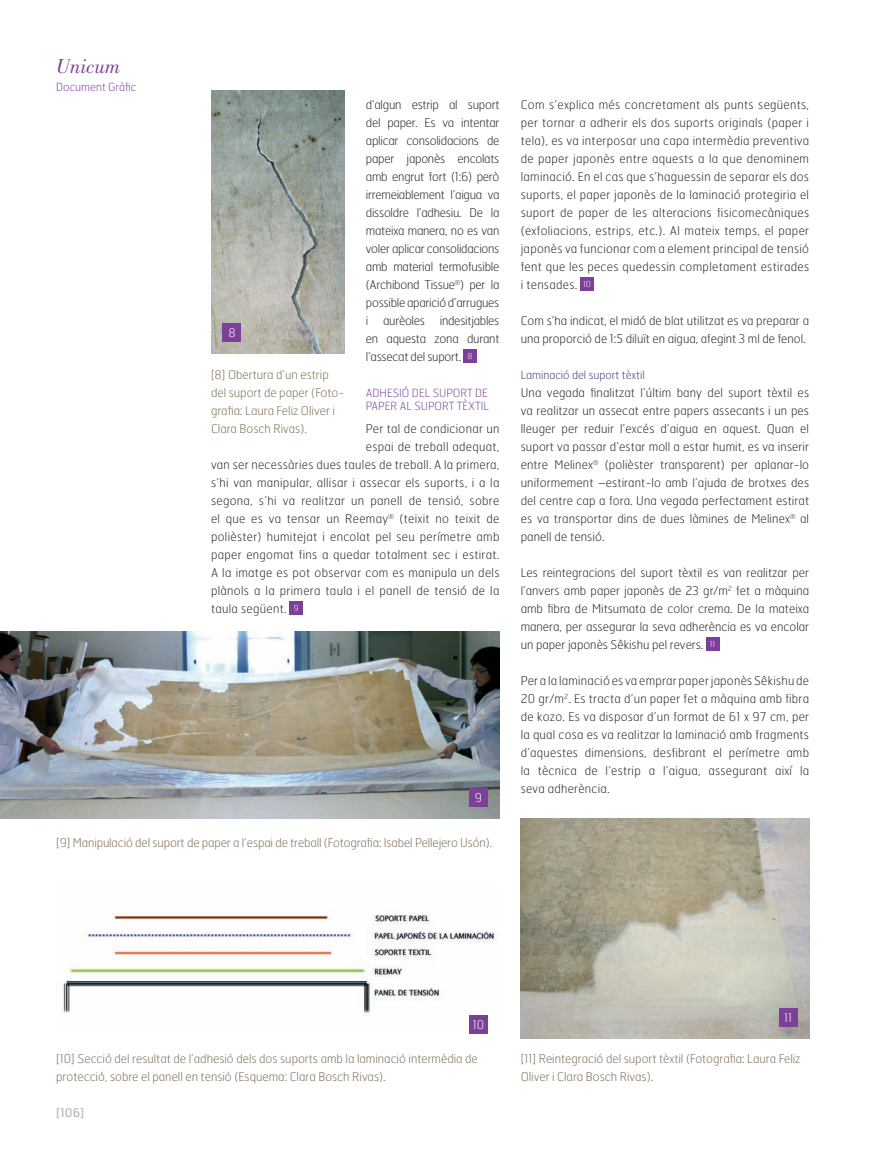
<style>
.page{position:relative;width:894px;height:1149px;background:#fff}
.page>*{position:absolute;margin:0;border:0;box-sizing:border-box;transform-origin:0 0}
.t1{font:italic 21px "Bodoni Std";color:#7c4099}
.Txt_CAT{font:100 12px/18px "Hermes";letter-spacing:.01em;color:#231f20;text-align:justify}
.Pie_de_foto{font:100 12px/18px "Hermes";color:#7c6954}
.Detalle_foto{font:100 12px "Hermes";color:#fff}
.t2{font:12px "Hermes";color:#bcbdc0}
.seccion{font:100 11.25px/13.5px "Hermes";color:#7c4099}
.seccion-2{font:100 11.25px "Hermes";color:#363b74}
.t3{font:100 8.25px "Hermes";color:#fff}
</style>
<div class="page">
<div style="left:580px;top:277px;width:13px;height:13px;background:#7c4099"></div>
<div style="left:706px;top:637px;width:13px;height:13px;background:#7c4099"></div>
<div style="left:463px;top:349px;width:13px;height:13px;background:#7c4099"></div>
<img style="left:520px;top:818px;width:289px;height:220px">
<img style="left:211px;top:91px;width:133px;height:262px">
<img style="left:0;top:631px;width:499px;height:188px">
<img style="left:63px;top:914px;width:433px;height:102px">
<div style="left:223px;top:323px;width:18px;height:18px;background:#7c4099"></div>
<div style="left:290px;top:601px;width:13px;height:13px;background:#7c4099"></div>
<div style="left:469px;top:789px;width:19px;height:18px;background:#7c4099"></div>
<div style="left:469px;top:1015px;width:19px;height:18px;background:#7c4099"></div>
<div style="left:779px;top:1008px;width:18px;height:19px;background:#7c4099"></div>
<h1 class="t1" style="left:56px;top:54px;width:66px">Unicum</h1>
<p class="seccion" style="left:56px;top:80px;width:82px">Document Gràfic</p>
<p class="Detalle_foto" style="left:228px;top:325px;width:9px">8</p>
<p class="Pie_de_foto" style="left:211px;top:365px;width:135px">[8] Obertura d’un estrip del suport de paper (Foto&shy;grafia: Laura Feliz Oliver i<br>Clara Bosch Rivas).</p>
<p class="Txt_CAT" style="left:366px;top:95px;width:135px">d’algun estrip al suport del paper. Es va intentar aplicar consolidacions de paper japonès encolats amb engrut fort (1:6) però irremeiablement l’aigua va dissoldre l’adhesiu. De la mateixa manera, no es van voler aplicar consolidacions amb material termofusible (Archibond Tissue<sup>®</sup>) per la possible aparició d’arrugues i aurèoles indesitjables en aquesta zona durant l’assecat del suport.</p>
<p class="t3" style="left:467px;top:351px;width:6px">8</p>
<p class="seccion" style="left:366px;top:386px;width:124px">ADHESIÓ DEL SUPORT DE<br>PAPER AL SUPORT TÈXTIL</p>
<p class="Txt_CAT" style="left:366px;top:419px;width:135px">Per tal de condicionar un espai de treball adequat,</p>
<p class="Txt_CAT" style="left:211px;top:455px;width:290px">van ser necessàries dues taules de treball. A la primera, s’hi van manipular, allisar i assecar els suports, i a la segona, s’hi va realitzar un panell de tensió, sobre el que es va tensar un Reemay<sup>®</sup> (teixit no teixit de polièster) humitejat i encolat pel seu perímetre amb paper engomat fins a quedar totalment sec i estirat.<br>A la imatge es pot observar com es manipula un dels plànols a la primera taula i el panell de tensió de la taula següent.</p>
<p class="t3" style="left:294px;top:603px;width:7px">9</p>
<p class="Detalle_foto" style="left:475px;top:790px;width:9px">9</p>
<p class="Pie_de_foto" style="left:56px;top:833px;width:437px">[9] Manipulació del suport de paper a l’espai de treball (Fotografia: Isabel Pellejero Usón).</p>
<p class="Txt_CAT" style="left:520px;top:95px;width:290px">Com s’explica més concretament als punts següents, per tornar a adherir els dos suports originals (paper i tela), es va interposar una capa intermèdia preventiva de paper japonès entre aquests a la que denominem laminació. En el cas que s’haguessin de separar els dos suports, el paper japonès de la laminació protegiria el suport de paper de les alteracions fisicomecàniques (exfoliacions, estrips, etc.). Al mateix temps, el paper japonès va funcionar com a element principal de tensió fent que les peces quedessin completament estirades i tensades.</p>
<p class="t3" style="left:583px;top:279px;width:9px">10</p>
<p class="Txt_CAT" style="left:520px;top:311px;width:290px">Com s’ha indicat, el midó de blat utilitzat es va preparar a una proporció de 1:5 diluït en aigua, afegint 3 ml de fenol.</p>
<p class="seccion-2" style="left:520px;top:368px;width:125px">Laminació del suport tèxtil</p>
<p class="Txt_CAT" style="left:520px;top:383px;width:290px">Una vegada finalitzat l’últim bany del suport tèxtil es va realitzar un assecat entre papers assecants i un pes lleuger per reduir l’excés d’aigua en aquest. Quan el suport va passar d’estar moll a estar humit, es va inserir entre Melinex<sup>®</sup> (polièster transparent) per aplanar-lo uniformement –estirant-lo amb l’ajuda de brotxes des del centre cap a fora. Una vegada perfectament estirat es va transportar dins de dues làmines de Melinex<sup>®</sup> al panell de tensió.</p>
<p class="Txt_CAT" style="left:520px;top:563px;width:290px">Les reintegracions del suport tèxtil es van realitzar per l’anvers amb paper japonès de 23 gr/m<sup>2</sup> fet a màquina amb fibra de Mitsumata de color crema. De la mateixa manera, per assegurar la seva adherència es va encolar un paper japonès Sêkishu pel revers.</p>
<p class="t3" style="left:710px;top:639px;width:7px">11</p>
<p class="Txt_CAT" style="left:520px;top:671px;width:290px">Per a la laminació es va emprar paper japonès Sêkishu de 20 gr/m<sup>2</sup>. Es tracta d’un paper fet a màquina amb fibra de kozo. Es va disposar d’un format de 61 x 97 cm, per la qual cosa es va realitzar la laminació amb fragments d’aquestes dimensions, desfibrant el perímetre amb la tècnica de l’estrip a l’aigua, assegurant així la seva adherència.</p>
<p class="Detalle_foto" style="left:473px;top:1017px;width:13px">10</p>
<p class="Detalle_foto" style="left:784px;top:1010px;width:10px">11</p>
<p class="Pie_de_foto" style="left:56px;top:1049px;width:423px">[10] Secció del resultat de l’adhesió dels dos suports amb la laminació intermèdia de protecció, sobre el panell en tensió (Esquema: Clara Bosch Rivas).</p>
<p class="Pie_de_foto" style="left:520px;top:1049px;width:281px">[11] Reintegració del suport tèxtil (Fotografia: Laura Feliz<br>Oliver i Clara Bosch Rivas).</p>
<p class="t2" style="left:56px;top:1105px;width:29px">[106]</p>
</div>
